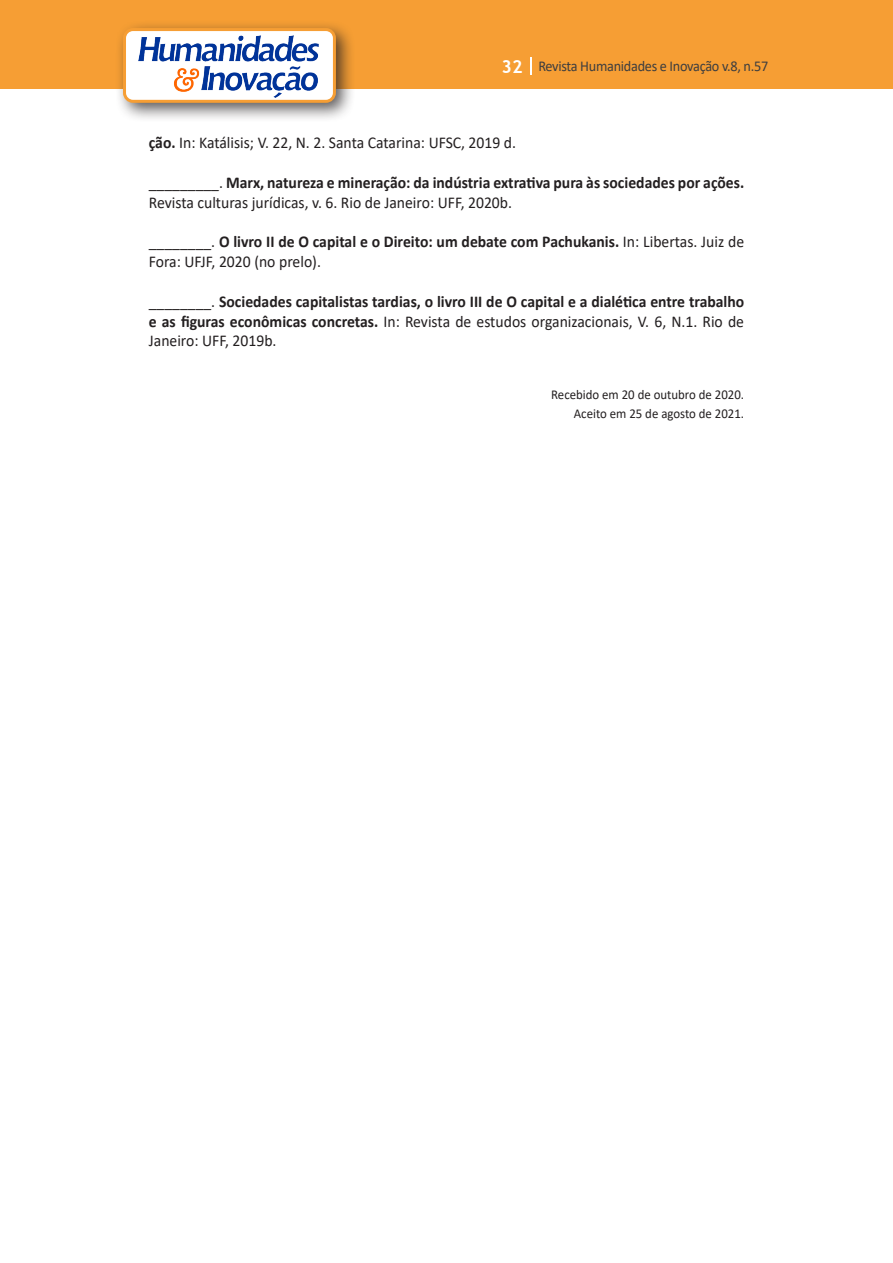
<style>
.page{position:relative;width:893px;height:1263px;background:#fff}
.page>*{position:absolute;margin:0;border:0;box-sizing:border-box;transform-origin:0 0}
.Texto{font:700 16.5px/19.8px "Calibri";color:#231f20;scale:.95 1}
.Texto-2{font:16.5px/19.8px "Calibri";color:#231f20;scale:.95 1}
.t1{font:15px "Calibri";letter-spacing:-.02em;color:#3e3e3f;scale:.95 1}
.Texto-3{font:13.5px "Calibri";color:#231f20;scale:.95 1}
.s1{font-family:"Trebuchet MS";font-weight:700;font-size:18px;color:#fff}
.s2{font-weight:700}
.s3{font-weight:400}
</style>
<div class="page">
<div style="left:0;top:0;width:893px;height:88px;background:#f69e34"></div>
<svg style="left:530px;top:57px;width:2px;height:18px"></svg>
<div style="left:115px;top:20px;width:241px;height:103px;background:#231f20;opacity:.75"></div>
<div style="left:125px;top:30px;width:209px;height:71px;background:#fff;border-radius:9px"></div>
<img style="left:138px;top:35px;width:181px;height:62px">
<div style="left:123px;top:28px;width:213px;height:75px;border:3px solid #f69e34;border-radius:9px"></div>
<p class="t1" style="left:501px;top:56px;width:282px"><span class="s1">32</span> Revista Humanidades e Inovação v.8, n.57</p>
<p class="Texto-2" style="left:149px;top:133px;width:388px"><span class="s2">ção.</span> In: Katálisis; V. 22, N. 2. Santa Catarina: UFSC, 2019 d.</p>
<p class="Texto" style="left:149px;top:172px;width:628px"><span class="s3">_________.</span> Marx, natureza e mineração: da indústria extrativa pura às sociedades por ações.<br><span class="s3">Revista culturas jurídicas, v. 6. Rio de Janeiro: UFF, 2020b.</span></p>
<p class="Texto-2" style="left:149px;top:232px;width:628px">________. <span class="s2">O livro II de O capital e o Direito: um debate com Pachukanis.</span> In: Libertas. Juiz de<br>Fora: UFJF, 2020 (no prelo).</p>
<p class="Texto" style="left:149px;top:291px;width:628px;text-align:justify"><span class="s3">________.</span> Sociedades capitalistas tardias, o livro III de O capital e a dialética entre trabalho e as figuras econômicas concretas. <span class="s3">In: Revista de estudos organizacionais, V. 6, N.1. Rio de Janeiro: UFF, 2019b.</span></p>
<p class="Texto-3" style="left:551px;top:385px;width:205px">Recebido em 20 de outubro de 2020.</p>
<p class="Texto-3" style="left:574px;top:405px;width:181px">Aceito em 25 de agosto de 2021.</p>
</div>
